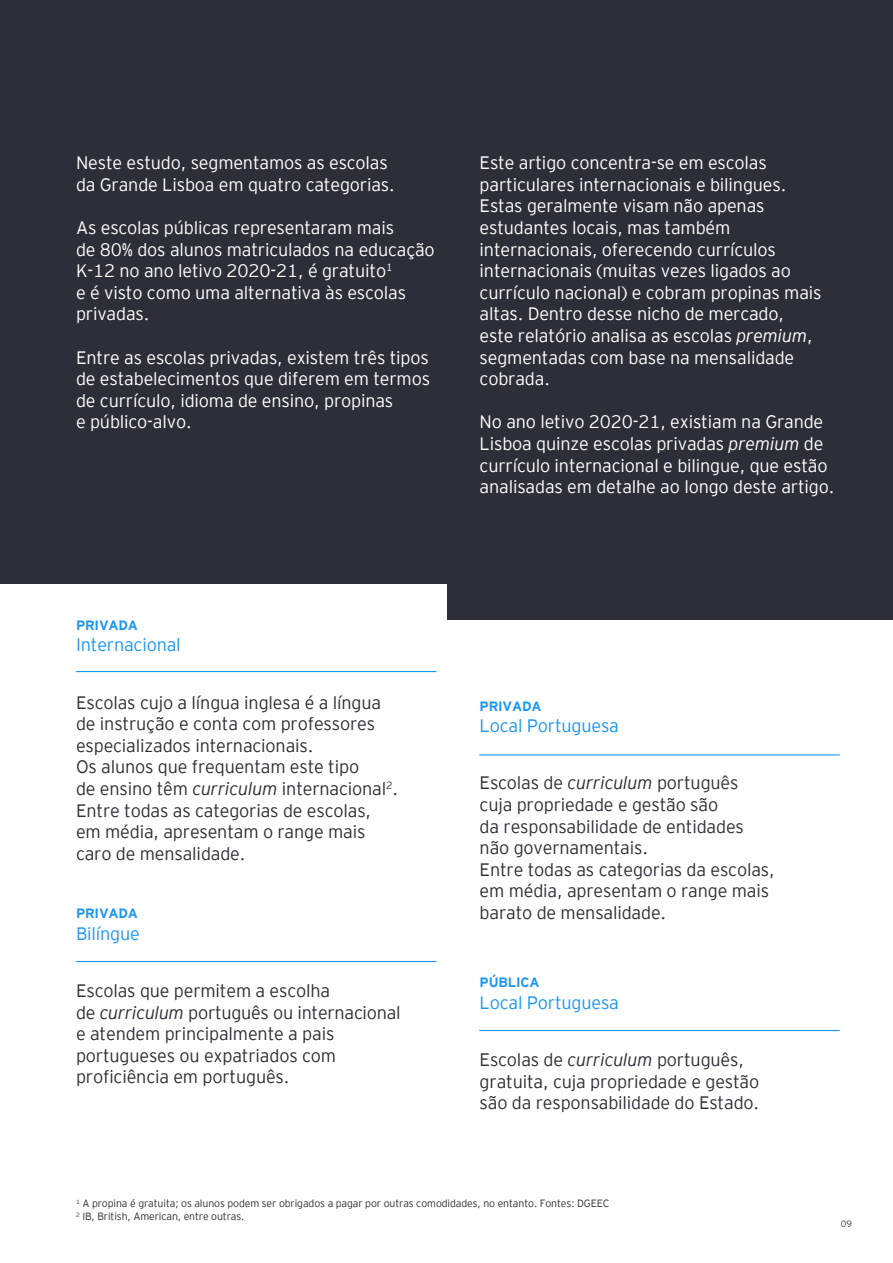
<style>
.page{position:relative;width:893px;height:1263px;background:#2e2e38}
.page>*{position:absolute;margin:0;border:0;box-sizing:border-box;transform-origin:0 0}
.t1{font:300 18px/21.6px "EY Interstate";letter-spacing:-.01em;color:#fff}
.t2{font:300 18px/21.6px "EY Interstate";letter-spacing:-.01em;color:#2e2e38}
.t3{font:300 18px "EY Interstate";letter-spacing:-.01em;color:#1a96f6}
.t4{font:700 13.5px "EY Interstate";letter-spacing:-.01em;color:#1a96f6}
.t5{font:300 10.5px/12.6px "EY Interstate";letter-spacing:-.01em;color:#2e2e38}
.t6{font:300 9px "EY Interstate";color:#2e2e38}
.s1{font-style:italic}
</style>
<div class="page">
<div style="left:0;top:585px;width:446px;height:678px;background:#fff"></div>
<div style="left:445px;top:620px;width:448px;height:643px;background:#fff"></div>
<hr style="left:76px;top:671px;width:360px;height:1px;background:#1a96f6">
<hr style="left:76px;top:961px;width:360px;height:1px;background:#1a96f6">
<hr style="left:479px;top:754px;width:361px;height:1px;background:#1a96f6">
<hr style="left:479px;top:1030px;width:361px;height:1px;background:#1a96f6">
<p class="t1" style="left:76px;top:151px;width:320px">Neste estudo, segmentamos as escolas da Grande Lisboa em quatro categorias.</p>
<p class="t1" style="left:76px;top:216px;width:360px">As escolas públicas representaram mais<br>de 80% dos alunos matriculados na educação K-12 no ano letivo 2020-21, é gratuito<sup>1<br></sup>e é visto como uma alternativa às escolas privadas.</p>
<p class="t1" style="left:76px;top:345px;width:356px">Entre as escolas privadas, existem três tipos de estabelecimentos que diferem em termos de currículo, idioma de ensino, propinas<br>e público-alvo.</p>
<p class="t1" style="left:480px;top:151px;width:343px">Este artigo concentra-se em escolas particulares internacionais e bilingues.<br>Estas geralmente visam não apenas estudantes locais, mas também internacionais, oferecendo currículos internacionais (muitas vezes ligados ao currículo nacional) e cobram propinas mais altas. Dentro desse nicho de mercado, este relatório analisa as escolas <span class="s1">premium</span>, segmentadas com base na mensalidade cobrada.</p>
<p class="t1" style="left:480px;top:410px;width:356px">No ano letivo 2020-21, existiam na Grande Lisboa quinze escolas privadas <span class="s1">premium</span> de currículo internacional e bilingue, que estão analisadas em detalhe ao longo deste artigo.</p>
<p class="t4" style="left:76px;top:615px;width:64px">PRIVADA</p>
<p class="t3" style="left:76px;top:632px;width:106px">Internacional</p>
<p class="t2" style="left:76px;top:690px;width:324px">Escolas cujo a língua inglesa é a língua de instrução e conta com professores especializados internacionais.<br>Os alunos que frequentam este tipo<br>de ensino têm <span class="s1">curriculum</span> internacional<sup>2</sup>.<br>Entre todas as categorias de escolas, em média, apresentam o range mais caro de mensalidade.</p>
<p class="t4" style="left:76px;top:904px;width:64px">PRIVADA</p>
<p class="t3" style="left:76px;top:921px;width:65px">Bilíngue</p>
<p class="t2" style="left:76px;top:979px;width:326px">Escolas que permitem a escolha<br>de <span class="s1">curriculum</span> português ou internacional e atendem principalmente a pais portugueses ou expatriados com proficiência em português.</p>
<p class="t4" style="left:480px;top:696px;width:64px">PRIVADA</p>
<p class="t3" style="left:480px;top:713px;width:141px">Local Portuguesa</p>
<p class="t2" style="left:480px;top:771px;width:297px">Escolas de <span class="s1">curriculum</span> português cuja propriedade e gestão são<br>da responsabilidade de entidades não governamentais.<br>Entre todas as categorias da escolas, em média, apresentam o range mais barato de mensalidade.</p>
<p class="t4" style="left:480px;top:973px;width:62px">PÚBLICA</p>
<p class="t3" style="left:480px;top:990px;width:141px">Local Portuguesa</p>
<p class="t2" style="left:480px;top:1048px;width:281px">Escolas de <span class="s1">curriculum</span> português, gratuita, cuja propriedade e gestão são da responsabilidade do Estado.</p>
<p class="t5" style="left:76px;top:1197px;width:535px"><sup>1</sup> A propina é gratuita; os alunos podem ser obrigados a pagar por outras comodidades, no entanto. Fontes: DGEEC<br><sup>2</sup> IB, British, American, entre outras.</p>
<p class="t6" style="left:841px;top:1217px;width:13px">09</p>
</div>
